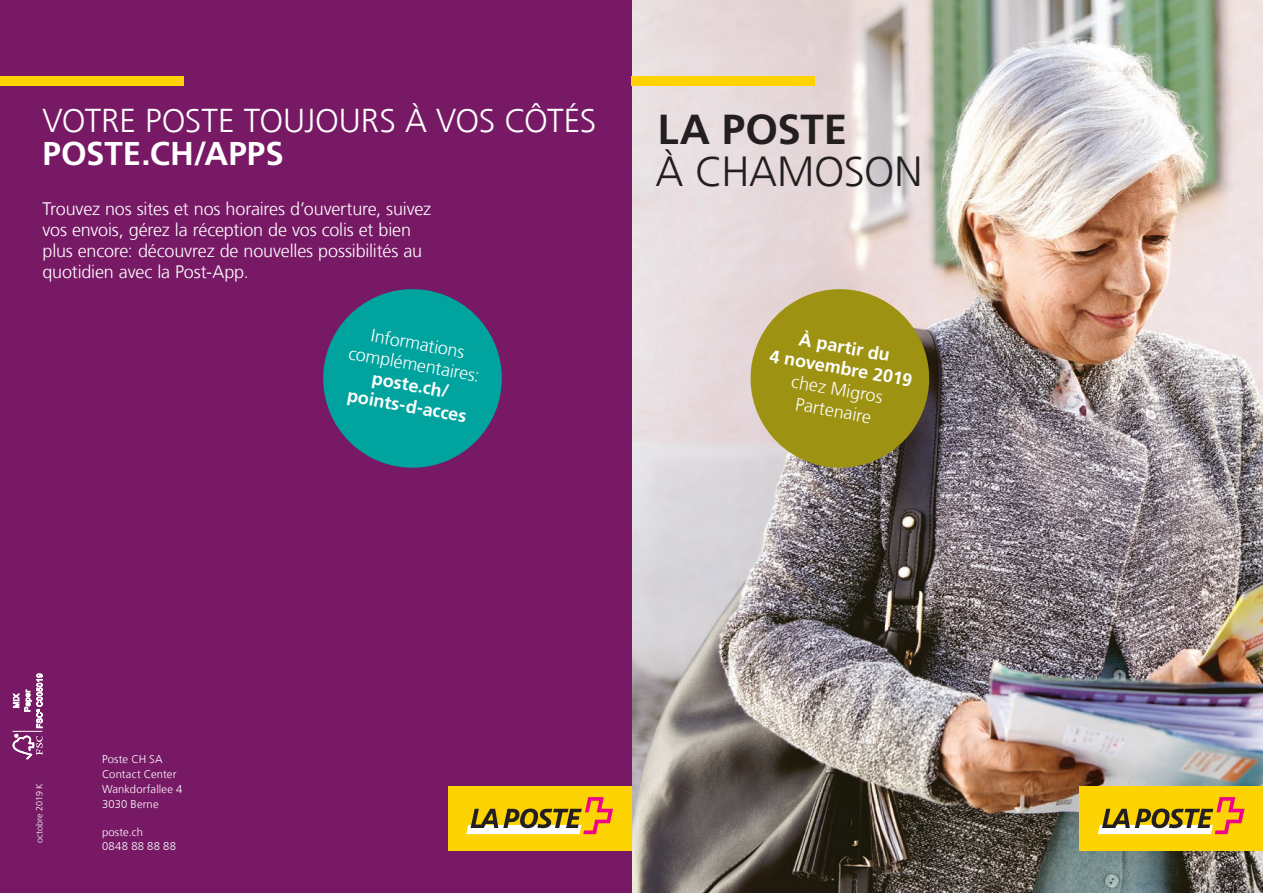
<style>
.page{position:relative;width:1263px;height:893px;background:#fff}
.page>*{position:absolute;margin:0;border:0;box-sizing:border-box;transform-origin:0 0}
.t1{font:300 42px "Frutiger";letter-spacing:-.005em;color:#231f20}
.t2{font:700 42px "Frutiger";color:#231f20}
.t3{font:300 33px "Frutiger";letter-spacing:-.01em;color:#fff}
.t4{font:700 33px "Frutiger";color:#fff}
.t5{font:300 18px/21px "Frutiger";letter-spacing:-.01em;color:#fff;text-align:center}
.t6{font:700 18px/21px "Frutiger";color:#fff;text-align:center}
.t7{font:300 11.25px/14.9px "Frutiger";letter-spacing:.01em;color:#fff}
.t8{font:300 11.25px/14.9px "Frutiger";letter-spacing:.03em;color:#fff}
.t9{font:300 9px "Frutiger";color:#fff}
</style>
<div class="page">
<img style="left:631px;top:0;width:632px;height:893px">
<div style="left:0;top:0;width:631px;height:893px;background:#771965"></div>
<div style="left:631px;top:77px;width:184px;height:9px;background:#fed304"></div>
<div style="left:0;top:77px;width:184px;height:9px;background:#fed304"></div>
<div style="left:1079px;top:787px;width:184px;height:63px;background:#fed304"></div>
<svg style="left:1098px;top:797px;width:146px;height:37px"></svg>
<div style="left:448px;top:787px;width:183px;height:63px;background:#fed304"></div>
<svg style="left:466px;top:797px;width:147px;height:37px"></svg>
<svg style="left:743px;top:282px;width:193px;height:193px;background:#a49843"></svg>
<svg style="left:13px;top:674px;width:30px;height:85px"></svg>
<svg style="left:323px;top:289px;width:179px;height:179px"></svg>
<h2 class="t3" style="left:43px;top:101px;width:555px">VOTRE POSTE TOUJOURS À VOS CÔTÉS</h2>
<h2 class="t4" style="left:43px;top:134px;width:243px">POSTE.CH/APPS</h2>
<p class="t5" style="left:43px;top:199px;width:390px;text-align:left">Trouvez nos sites et nos horaires d’ouverture, suivez vos envois, gérez la réception de vos colis et bien plus encore: découvrez de nouvelles possibilités au quotidien avec la Post-App.</p>
<p class="t5" style="left:354px;top:322px;width:134px;rotate:10deg">Informations complémentaires:</p>
<p class="t6" style="left:353px;top:364px;width:122px;rotate:10deg">poste.ch/ points-d-acces</p>
<h1 class="t2" style="left:657px;top:105px;width:191px">LA POSTE</h1>
<h1 class="t1" style="left:656px;top:147px;width:268px">À CHAMOSON</h1>
<p class="t6" style="left:775px;top:324px;width:146px;rotate:10deg">À partir du<br>4 novembre 2019</p>
<p class="t5" style="left:793px;top:371px;width:94px;line-height:21.6px;rotate:10deg">chez Migros<br>Partenaire</p>
<p class="t9" style="left:34px;top:843px;width:61px;rotate:-90deg">octobre 2019 K</p>
<p class="t7" style="left:102px;top:752px;width:82px">Poste CH SA<br>Contact Center<br>Wankdorfallee 4<br>3030 Berne</p>
<p class="t8" style="left:102px;top:824px;width:76px">poste.ch<br>0848 88 88 88</p>
</div>
